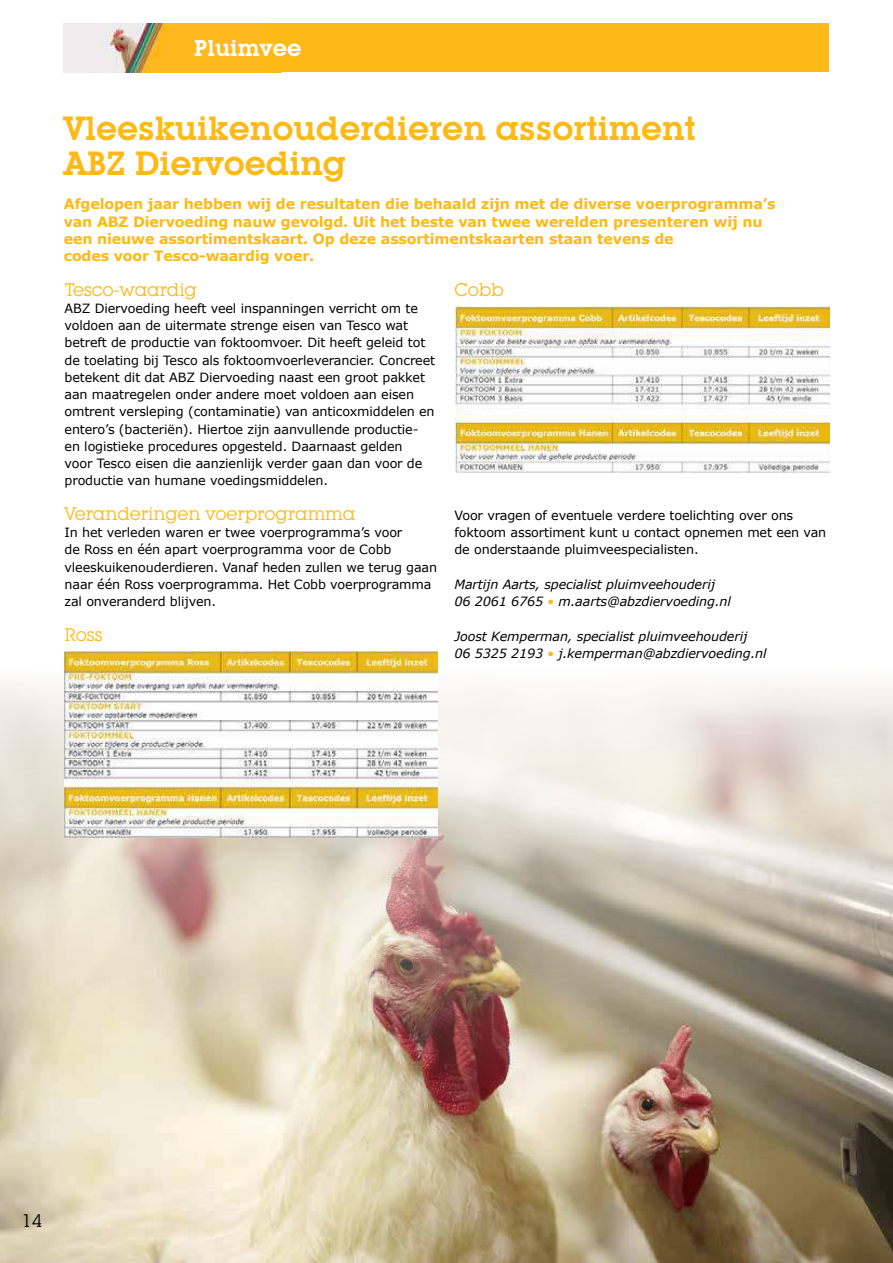
<style>
.page{position:relative;width:893px;height:1263px;background:#fff}
.page>*{position:absolute;margin:0;border:0;box-sizing:border-box;transform-origin:0 0}
.t1{font:600 33px/34.5px "Lubalin Graph IT Cby BT";color:#fdb916}
.t2{font:600 22.5px "Lubalin Graph IT Cby BT";color:#fff}
.t3{font:18px "Lubalin Graph IT Cby BT";letter-spacing:-.01em;color:#fdb916}
.t4{font:18px "Lubalin Graph IT Cby BT";color:#000}
.t5{font:700 14.25px/17.2px "Verdana";letter-spacing:-.01em;color:#fdb916}
.t6{font:12.75px/17.2px "Verdana";letter-spacing:-.01em;color:#000}
.t7{font:italic 12.75px/17.2px "Verdana";letter-spacing:-.01em;color:#000}
.s1{color:#fdb916}
</style>
<div class="page">
<img style="left:0;top:668px;width:893px;height:595px">
<img style="left:64px;top:23px;width:202px;height:49px">
<div style="left:266px;top:23px;width:563px;height:49px;background:#fdb916"></div>
<img style="left:65px;top:651px;width:373px;height:186px">
<img style="left:456px;top:306px;width:373px;height:166px">
<h2 class="t2" style="left:194px;top:39px;width:109px">Pluimvee</h2>
<h1 class="t1" style="left:64px;top:114px;width:633px">Vleeskuikenouderdieren assortiment<br>ABZ Diervoeding</h1>
<p class="t5" style="left:64px;top:195px;width:713px">Afgelopen jaar hebben wij de resultaten die behaald zijn met de diverse voerprogramma’s van ABZ Diervoeding nauw gevolgd. Uit het beste van twee werelden presenteren wij nu een nieuwe assortimentskaart. Op deze assortimentskaarten staan tevens de<br>codes voor Tesco-waardig voer.</p>
<h3 class="t3" style="left:454px;top:282px;width:51px">Cobb</h3>
<h3 class="t3" style="left:65px;top:282px;width:134px">Tesco-waardig</h3>
<p class="t6" style="left:65px;top:300px;width:372px">ABZ Diervoeding heeft veel inspanningen verricht om te voldoen aan de uitermate strenge eisen van Tesco wat betreft de productie van foktoomvoer. Dit heeft geleid tot de toelating bij Tesco als foktoomvoerleverancier. Concreet betekent dit dat ABZ Diervoeding naast een groot pakket aan maatregelen onder andere moet voldoen aan eisen omtrent versleping (contaminatie) van anticoxmiddelen en entero’s (bacteriën). Hiertoe zijn aanvullende productie&shy;en logistieke procedures opgesteld. Daarnaast gelden<br>voor Tesco eisen die aanzienlijk verder gaan dan voor de productie van humane voedingsmiddelen.</p>
<h3 class="t3" style="left:65px;top:507px;width:292px">Veranderingen voerprogramma</h3>
<p class="t6" style="left:65px;top:524px;width:374px">In het verleden waren er twee voerprogramma’s voor<br>de Ross en één apart voerprogramma voor de Cobb vleeskuikenouderdieren. Vanaf heden zullen we terug gaan naar één Ross voerprogramma. Het Cobb voerprogramma zal onveranderd blijven.</p>
<h3 class="t3" style="left:65px;top:627px;width:40px">Ross</h3>
<p class="t6" style="left:454px;top:507px;width:373px">Voor vragen of eventuele verdere toelichting over ons foktoom assortiment kunt u contact opnemen met een van de onderstaande pluimveespecialisten.</p>
<p class="t7" style="left:454px;top:575px;width:278px">Martijn Aarts, specialist pluimveehouderij<br>06 2061 6765 <span class="s1">•</span> m.aarts@abzdiervoeding.nl</p>
<p class="t7" style="left:454px;top:627px;width:314px">Joost Kemperman, specialist pluimveehouderij<br>06 5325 2193 <span class="s1">•</span> j.kemperman@abzdiervoeding.nl</p>
<h3 class="t4" style="left:22px;top:1214px;width:22px">14</h3>
</div>
